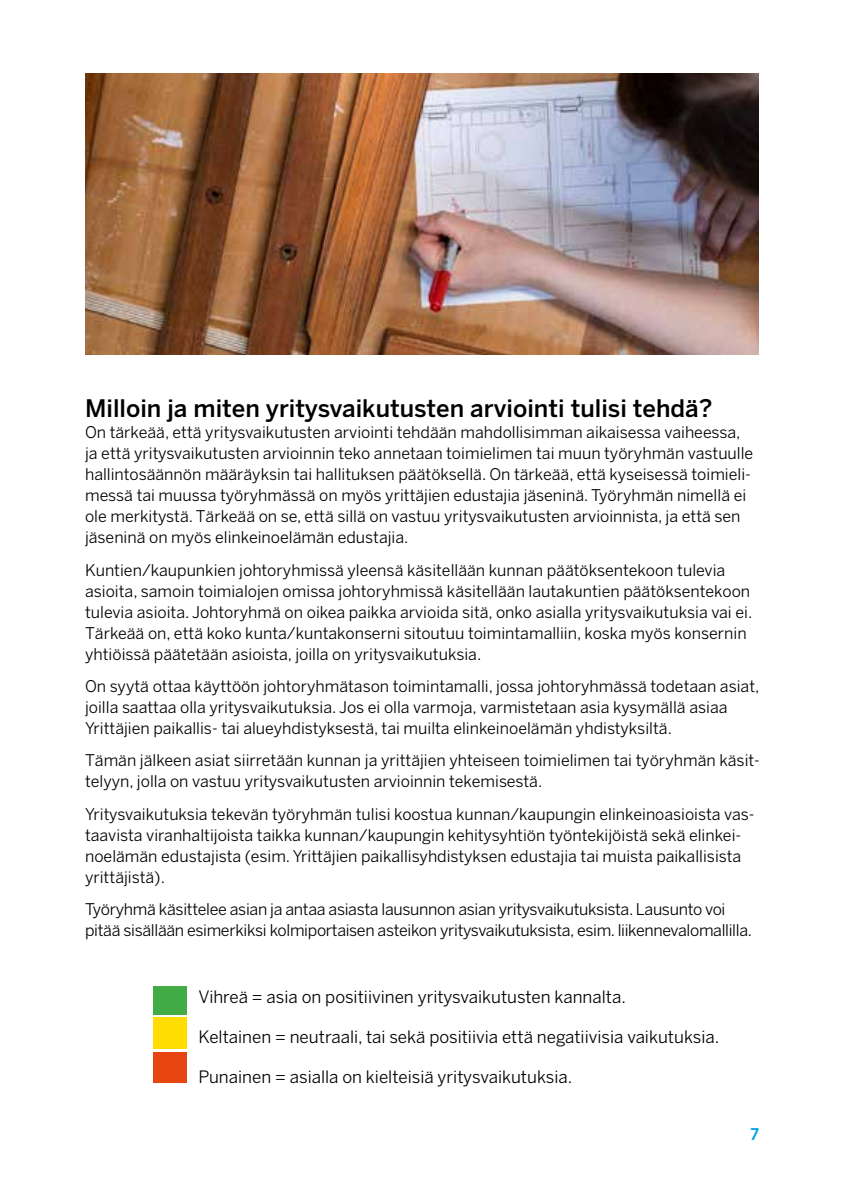
<style>
.page{position:relative;width:845px;height:1191px;background:#fff}
.page>*{position:absolute;margin:0;border:0;box-sizing:border-box;transform-origin:0 0}
.t1{font:500 24px "Benton Sans";color:#000}
.t2{font:17px "Benton Sans";color:#000}
.t3{font:16px/21px "Benton Sans";color:#000}
.t4{font:16px/21px "Benton Sans";letter-spacing:-.02em;color:#000}
.t5{font:500 16px "Neo Sans Std";color:#00a3df}
</style>
<div class="page">
<div style="left:153px;top:986px;width:34px;height:29px;background:#42ac44"></div>
<div style="left:153px;top:1018px;width:34px;height:31px;background:#fd0"></div>
<div style="left:153px;top:1052px;width:34px;height:30px;background:#e84610"></div>
<img style="left:85px;top:74px;width:673px;height:280px">
<h1 class="t1" style="left:85px;top:394px;width:629px">Milloin ja miten yritysvaikutusten arviointi tulisi tehdä?</h1>
<p class="t3" style="left:85px;top:422px;width:670px">On tärkeää, että yritysvaikutusten arviointi tehdään mahdollisimman aikaisessa vaiheessa, ja että yritysvaikutusten arvioinnin teko annetaan toimielimen tai muun työryhmän vastuulle hallintosäännön määräyksin tai hallituksen päätöksellä. On tärkeää, että kyseisessä toimieli&shy;messä tai muussa työryhmässä on myös yrittäjien edustajia jäseninä. Työryhmän nimellä ei ole merkitystä. Tärkeää on se, että sillä on vastuu yritysvaikutusten arvioinnista, ja että sen jäseninä on myös elinkeinoelämän edustajia.</p>
<p class="t3" style="left:85px;top:559px;width:669px">Kuntien/kaupunkien johtoryhmissä yleensä käsitellään kunnan päätöksentekoon tulevia asioita, samoin toimialojen omissa johtoryhmissä käsitellään lautakuntien päätöksentekoon tulevia asioita. Johtoryhmä on oikea paikka arvioida sitä, onko asialla yritysvaikutuksia vai ei.<br>Tärkeää on, että koko kunta/kuntakonserni sitoutuu toimintamalliin, koska myös konsernin yhtiöissä päätetään asioista, joilla on yritysvaikutuksia.</p>
<p class="t3" style="left:85px;top:675px;width:676px">On syytä ottaa käyttöön johtoryhmätason toimintamalli, jossa johtoryhmässä todetaan asiat, joilla saattaa olla yritysvaikutuksia. Jos ei olla varmoja, varmistetaan asia kysymällä asiaa<br>Yrittäjien paikallis- tai alueyhdistyksestä, tai muilta elinkeinoelämän yhdistyksiltä.</p>
<p class="t3" style="left:85px;top:750px;width:676px">Tämän jälkeen asiat siirretään kunnan ja yrittäjien yhteiseen toimielimen tai työryhmän käsit&shy;telyyn, jolla on vastuu yritysvaikutusten arvioinnin tekemisestä.</p>
<p class="t3" style="left:85px;top:803px;width:671px">Yritysvaikutuksia tekevän työryhmän tulisi koostua kunnan/kaupungin elinkeinoasioista vas&shy;taavista viranhaltijoista taikka kunnan/kaupungin kehitysyhtiön työntekijöistä sekä elinkei&shy;noelämän edustajista (esim. Yrittäjien paikallisyhdistyksen edustajia tai muista paikallisista yrittäjistä).</p>
<p class="t4" style="left:85px;top:898px;width:668px">Työryhmä käsittelee asian ja antaa asiasta lausunnon asian yritysvaikutuksista. Lausunto voi pitää sisällään esimerkiksi kolmiportaisen asteikon yritysvaikutuksista, esim. liikennevalomallilla.</p>
<p class="t2" style="left:198px;top:986px;width:429px">Vihreä = asia on positiivinen yritysvaikutusten kannalta.</p>
<p class="t2" style="left:198px;top:1026px;width:522px">Keltainen = neutraali, tai sekä positiivia että negatiivisia vaikutuksia.</p>
<p class="t2" style="left:198px;top:1066px;width:375px">Punainen = asialla on kielteisiä yritysvaikutuksia.</p>
<p class="t5" style="left:750px;top:1124px;width:12px">7</p>
</div>
